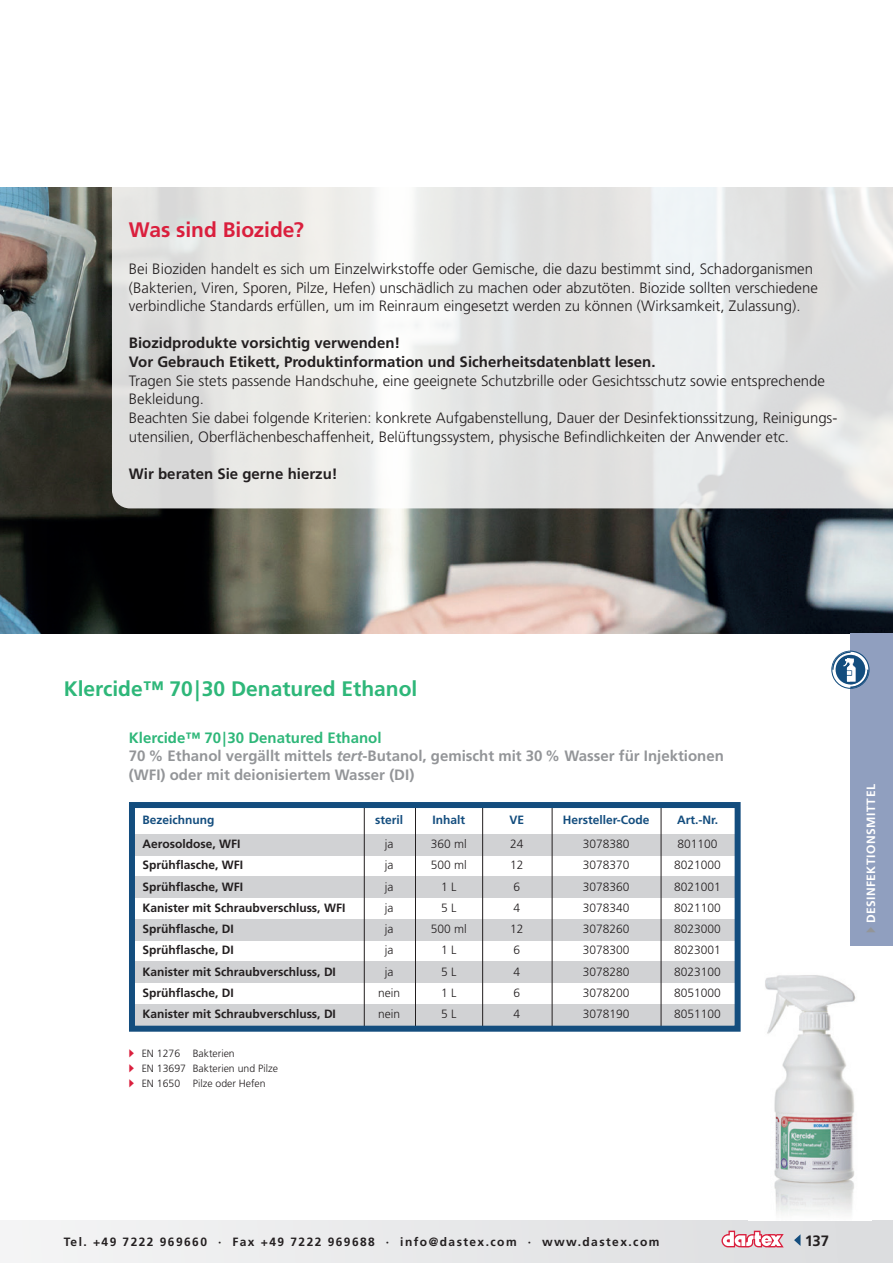
<style>
.page{position:relative;width:893px;height:1263px;background:#fff}
.page>*{position:absolute;margin:0;border:0;box-sizing:border-box;transform-origin:0 0}
.t1{font:700 21px "Frutiger LT Std";color:#2eb779}
.t2{font:700 21px "Frutiger LT Std";letter-spacing:-.005em;color:#da1f3d}
.t3{font:300 15px/18.6px "Frutiger LT Std";color:#231f20}
.t4{font:700 15px/18.6px "Frutiger LT Std";color:#939598}
.t5{font:700 15px/18.6px "Frutiger LT Std";color:#231f20}
.t6{font:700 12px "Frutiger LT Std";color:#231f20}
.t7{font:300 12px "Frutiger LT Std";color:#231f20}
.t8{font:700 12px "Frutiger LT Std";letter-spacing:.12em;color:#231f20}
.t9{font:700 12px "Frutiger LT Std";color:#134d7e}
.t10{font:700 12px "Frutiger LT Std";letter-spacing:.04em;color:#fff}
.t11{font:300 10.5px/15px "Frutiger LT Std";color:#231f20}
.s1{color:#2eb779}
.s2{font-style:italic}
.s3{color:#da1f3d}
.s4{color:#939598}
</style>
<div class="page">
<div style="left:0;top:1220px;width:893px;height:43px;background:#e8e9ea"></div>
<svg style="left:721px;top:1230px;width:63px;height:17px"></svg>
<svg style="left:794px;top:1234px;width:6px;height:12px"></svg>
<img style="left:0;top:187px;width:893px;height:447px">
<img style="left:765px;top:975px;width:91px;height:239px">
<div style="left:135px;top:834px;width:603px;height:21px;background:#d1d2d4"></div>
<div style="left:135px;top:876px;width:603px;height:22px;background:#d1d2d4"></div>
<div style="left:135px;top:919px;width:603px;height:21px;background:#d1d2d4"></div>
<div style="left:135px;top:962px;width:603px;height:21px;background:#d1d2d4"></div>
<div style="left:135px;top:1004px;width:603px;height:21px;background:#d1d2d4"></div>
<hr style="left:552px;top:807px;width:1px;height:222px;background:#231f20">
<hr style="left:661px;top:807px;width:1px;height:222px;background:#231f20">
<hr style="left:415px;top:806px;width:1px;height:222px;background:#231f20">
<hr style="left:364px;top:806px;width:1px;height:222px;background:#231f20">
<hr style="left:482px;top:806px;width:1px;height:222px;background:#231f20">
<div style="left:129px;top:802px;width:612px;height:230px;border:6px solid #134d7e"></div>
<svg style="left:112px;top:187px;width:781px;height:321px;background:#e5e6e5"></svg>
<div style="left:850px;top:634px;width:43px;height:312px;background:#909fbf"></div>
<svg style="left:831px;top:651px;width:38px;height:38px"></svg>
<h1 class="t2" style="left:129px;top:217px;width:176px">Was sind Biozide?</h1>
<p class="t3" style="left:129px;top:260px;width:690px">Bei Bioziden handelt es sich um Einzelwirkstoffe oder Gemische, die dazu bestimmt sind, Schadorganismen (Bakterien, Viren, Sporen, Pilze, Hefen) unschädlich zu machen oder abzutöten. Biozide sollten verschiedene verbindliche Standards erfüllen, um im Reinraum eingesetzt werden zu können (Wirksamkeit, Zulassung).</p>
<p class="t5" style="left:129px;top:334px;width:528px">Biozidprodukte vorsichtig verwenden!<br>Vor Gebrauch Etikett, Produktinformation und Sicherheitsdatenblatt lesen.</p>
<p class="t3" style="left:129px;top:371px;width:709px">Tragen Sie stets passende Handschuhe, eine geeignete Schutzbrille oder Gesichtsschutz sowie entsprechende Bekleidung.<br>Beachten Sie dabei folgende Kriterien: konkrete Aufgabenstellung, Dauer der Desinfektionssitzung, Reinigungs&shy;utensilien, Oberflächenbeschaffenheit, Belüftungssystem, physische Befindlichkeiten der Anwender etc.</p>
<p class="t5" style="left:129px;top:464px;width:210px">Wir beraten Sie gerne hierzu!</p>
<h1 class="t1" style="left:64px;top:676px;width:355px">Klercide™ 70|30 Denatured Ethanol</h1>
<p class="t4" style="left:129px;top:728px;width:596px"><span class="s1">Klercide™ 70|30 Denatured Ethanol<br></span>70 % Ethanol vergällt mittels <span class="s2">tert</span>-Butanol, gemischt mit 30 % Wasser für Injektionen (WFI) oder mit deionisiertem Wasser (DI)</p>
<p class="t9" style="left:143px;top:813px;width:73px">Bezeichnung</p>
<p class="t9" style="left:375px;top:813px;width:30px">steril</p>
<p class="t9" style="left:432px;top:813px;width:34px">Inhalt</p>
<p class="t9" style="left:509px;top:813px;width:16px">VE</p>
<p class="t9" style="left:563px;top:813px;width:88px">Hersteller-Code</p>
<p class="t9" style="left:677px;top:813px;width:42px">Art.-Nr.</p>
<p class="t6" style="left:143px;top:837px;width:99px">Aerosoldose, WFI</p>
<p class="t7" style="left:385px;top:837px;width:10px">ja</p>
<p class="t7" style="left:431px;top:837px;width:38px">360 ml</p>
<p class="t7" style="left:510px;top:837px;width:15px">24</p>
<p class="t7" style="left:583px;top:837px;width:48px">3078380</p>
<p class="t7" style="left:677px;top:837px;width:42px">801100</p>
<p class="t6" style="left:143px;top:858px;width:102px">Sprühflasche, WFI</p>
<p class="t7" style="left:385px;top:858px;width:10px">ja</p>
<p class="t7" style="left:431px;top:858px;width:38px">500 ml</p>
<p class="t7" style="left:510px;top:858px;width:15px">12</p>
<p class="t7" style="left:583px;top:858px;width:48px">3078370</p>
<p class="t7" style="left:674px;top:858px;width:48px">8021000</p>
<p class="t6" style="left:143px;top:879px;width:102px">Sprühflasche, WFI</p>
<p class="t7" style="left:385px;top:880px;width:10px">ja</p>
<p class="t7" style="left:441px;top:880px;width:17px">1 L</p>
<p class="t7" style="left:513px;top:880px;width:8px">6</p>
<p class="t7" style="left:583px;top:880px;width:48px">3078360</p>
<p class="t7" style="left:674px;top:880px;width:48px">8021001</p>
<p class="t6" style="left:143px;top:901px;width:204px">Kanister mit Schraubverschluss, WFI</p>
<p class="t7" style="left:385px;top:901px;width:10px">ja</p>
<p class="t7" style="left:441px;top:901px;width:17px">5 L</p>
<p class="t7" style="left:513px;top:901px;width:8px">4</p>
<p class="t7" style="left:583px;top:901px;width:48px">3078340</p>
<p class="t7" style="left:674px;top:901px;width:48px">8021100</p>
<p class="t6" style="left:143px;top:922px;width:93px">Sprühflasche, DI</p>
<p class="t7" style="left:385px;top:922px;width:10px">ja</p>
<p class="t7" style="left:431px;top:922px;width:38px">500 ml</p>
<p class="t7" style="left:510px;top:922px;width:15px">12</p>
<p class="t7" style="left:583px;top:922px;width:48px">3078260</p>
<p class="t7" style="left:674px;top:922px;width:48px">8023000</p>
<p class="t6" style="left:143px;top:943px;width:93px">Sprühflasche, DI</p>
<p class="t7" style="left:385px;top:943px;width:10px">ja</p>
<p class="t7" style="left:441px;top:943px;width:17px">1 L</p>
<p class="t7" style="left:513px;top:943px;width:8px">6</p>
<p class="t7" style="left:583px;top:943px;width:48px">3078300</p>
<p class="t7" style="left:674px;top:943px;width:48px">8023001</p>
<p class="t6" style="left:143px;top:964px;width:195px">Kanister mit Schraubverschluss, DI</p>
<p class="t7" style="left:385px;top:965px;width:10px">ja</p>
<p class="t7" style="left:441px;top:965px;width:17px">5 L</p>
<p class="t7" style="left:513px;top:965px;width:8px">4</p>
<p class="t7" style="left:583px;top:965px;width:48px">3078280</p>
<p class="t7" style="left:674px;top:965px;width:48px">8023100</p>
<p class="t6" style="left:143px;top:986px;width:93px">Sprühflasche, DI</p>
<p class="t7" style="left:378px;top:986px;width:24px">nein</p>
<p class="t7" style="left:441px;top:986px;width:17px">1 L</p>
<p class="t7" style="left:513px;top:986px;width:8px">6</p>
<p class="t7" style="left:583px;top:986px;width:48px">3078200</p>
<p class="t7" style="left:674px;top:986px;width:48px">8051000</p>
<p class="t6" style="left:143px;top:1007px;width:195px">Kanister mit Schraubverschluss, DI</p>
<p class="t7" style="left:378px;top:1007px;width:24px">nein</p>
<p class="t7" style="left:441px;top:1007px;width:17px">5 L</p>
<p class="t7" style="left:513px;top:1007px;width:8px">4</p>
<p class="t7" style="left:583px;top:1007px;width:48px">3078190</p>
<p class="t7" style="left:674px;top:1007px;width:48px">8051100</p>
<p class="t11" style="left:129px;top:1046px;width:150px"><span class="s3">▶</span> EN 1276 Bakterien<br><span class="s3">▶</span> EN 13697 Bakterien und Pilze <span class="s3">▶</span> EN 1650 Pilze oder Hefen</p>
<p class="t10" style="left:864px;top:933px;width:151px;rotate:-90deg"><span class="s4">▶</span> DESINFEKTIONSMITTEL</p>
<p class="t8" style="left:64px;top:1234px;width:597px">Tel. +49 7222 969660 · Fax +49 7222 969688 · info@dastex.com · www.dastex.com</p>
<p class="t5" style="left:805px;top:1231px;width:26px">137</p>
</div>
